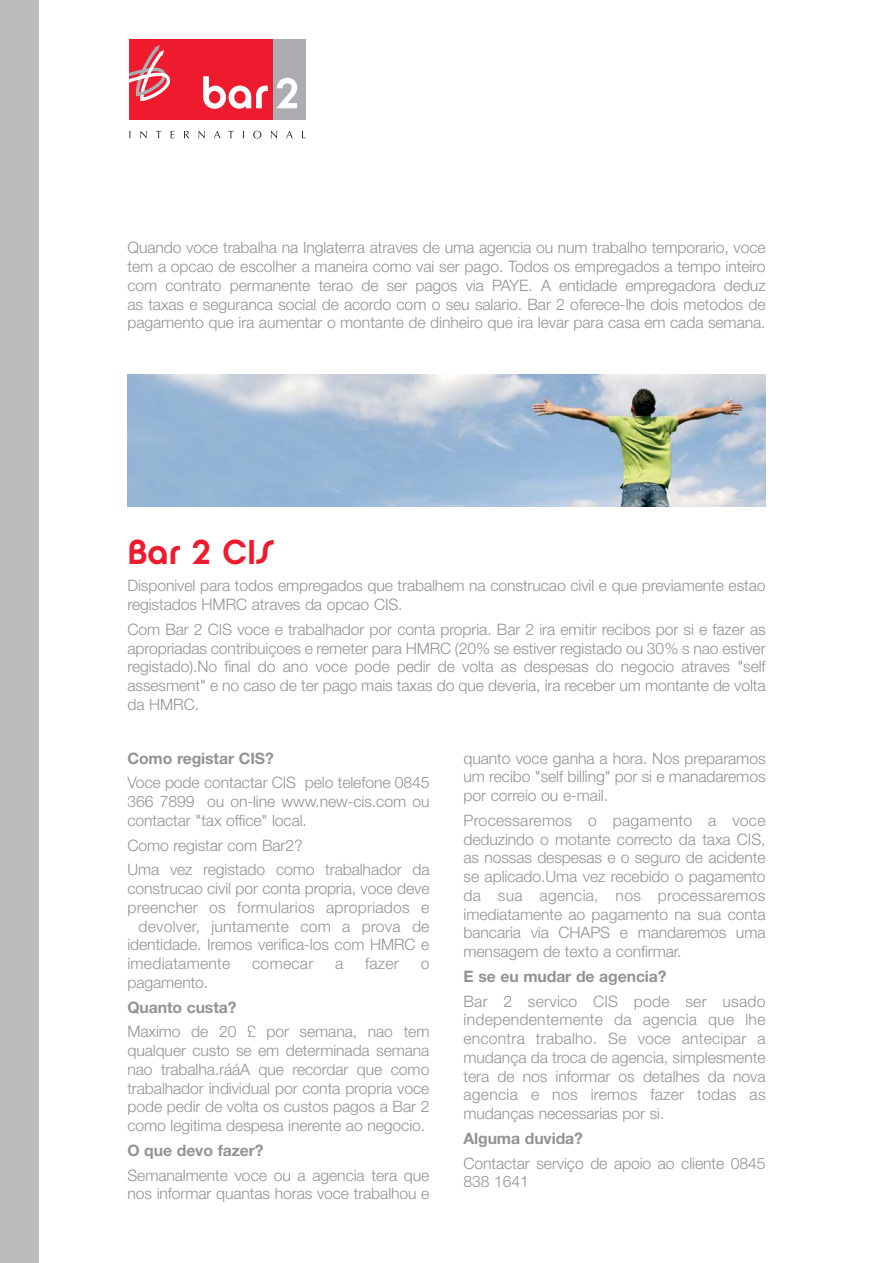
<style>
.page{position:relative;width:893px;height:1263px;background:#fff}
.page>*{position:absolute;margin:0;border:0;box-sizing:border-box;transform-origin:0 0}
.t1{font:34.5px "Chalet New York Nineteen Seventy";color:#ed1b2d}
.t2{font:300 15.75px/18.8px "Helvetica Neue";letter-spacing:-.005em;color:#919396;text-align:justify}
.t3{font:300 15.75px "Helvetica Neue";letter-spacing:.015em;color:#919396}
.t4{font:700 15.75px "Helvetica Neue";letter-spacing:-.005em;color:#919396}
</style>
<div class="page">
<svg style="left:140px;top:131px;width:7px;height:7px"></svg>
<svg style="left:156px;top:131px;width:5px;height:7px"></svg>
<svg style="left:170px;top:131px;width:4px;height:7px"></svg>
<svg style="left:184px;top:131px;width:5px;height:7px"></svg>
<svg style="left:198px;top:131px;width:7px;height:7px"></svg>
<svg style="left:214px;top:131px;width:6px;height:7px"></svg>
<svg style="left:228px;top:131px;width:6px;height:7px"></svg>
<svg style="left:253px;top:131px;width:8px;height:7px"></svg>
<svg style="left:271px;top:131px;width:6px;height:7px"></svg>
<svg style="left:286px;top:131px;width:7px;height:7px"></svg>
<div style="left:129px;top:39px;width:144px;height:81px;background:#ed1b2d"></div>
<div style="left:273px;top:39px;width:33px;height:81px;background:#abadb0"></div>
<svg style="left:276px;top:78px;width:21px;height:30px"></svg>
<svg style="left:203px;top:76px;width:65px;height:33px"></svg>
<svg style="left:129px;top:45px;width:41px;height:57px"></svg>
<div style="left:0;top:0;width:38px;height:1263px;background:#babcbe"></div>
<img style="left:127px;top:374px;width:638px;height:132px">
<p class="t2" style="left:127px;top:240px;width:639px">Quando voce trabalha na Inglaterra atraves de uma agencia ou num trabalho temporario, voce tem a opcao de escolher a maneira como vai ser pago. Todos os empregados a tempo inteiro com contrato permanente terao de ser pagos via PAYE. A entidade empregadora deduz as taxas e seguranca social de acordo com o seu salario. Bar 2 oferece-lhe dois metodos de pagamento que ira aumentar o montante de dinheiro que ira levar para casa em cada semana.</p>
<h1 class="t1" style="left:127px;top:539px;width:148px">Bar 2 CIS</h1>
<p class="t2" style="left:127px;top:578px;width:639px">Disponivel para todos empregados que trabalhem na construcao civil e que previamente estao registados HMRC atraves da opcao CIS.</p>
<p class="t2" style="left:127px;top:621px;width:639px">Com Bar 2 CIS voce e trabalhador por conta propria. Bar 2 ira emitir recibos por si e fazer as apropriadas contribuiçoes e remeter para HMRC (20% se estiver registado ou 30% s nao estiver registado).No final do ano voce pode pedir de volta as despesas do negocio atraves "self assesment" e no caso de ter pago mais taxas do que deveria, ira receber um montante de volta da HMRC.</p>
<p class="t4" style="left:127px;top:752px;width:148px">Como registar CIS?</p>
<p class="t2" style="left:127px;top:775px;width:304px">Voce pode contactar CIS pelo telefone 0845<br>366 7899 ou on-line www.new-cis.com ou contactar "tax office" local.</p>
<p class="t2" style="left:127px;top:834px;width:303px;line-height:24.8px">Como registar com Bar2?<br>Uma vez registado como trabalhador da</p>
<p class="t2" style="left:127px;top:881px;width:303px">construcao civil por conta propria, voce deve</p>
<p class="t3" style="left:127px;top:902px;width:303px">preencher os formularios apropriados e</p>
<p class="t3" style="left:138px;top:920px;width:292px">devolver, juntamente com a prova de</p>
<p class="t2" style="left:127px;top:937px;width:303px">identidade. Iremos verifica-los com HMRC e</p>
<p class="t3" style="left:127px;top:958px;width:104px">imediatamente</p>
<p class="t3" style="left:252px;top:958px;width:63px">comecar</p>
<p class="t2" style="left:335px;top:956px;width:10px">a</p>
<p class="t2" style="left:365px;top:956px;width:35px">fazer</p>
<p class="t2" style="left:420px;top:956px;width:10px">o</p>
<p class="t2" style="left:127px;top:974px;width:82px">pagamento.</p>
<p class="t4" style="left:127px;top:1001px;width:111px">Quanto custa?</p>
<p class="t2" style="left:127px;top:1024px;width:303px">Maximo de 20 £ por semana, nao tem qualquer custo se em determinada semana nao trabalha.rááA que recordar que como trabalhador individual por conta propria voce pode pedir de volta os custos pagos a Bar 2 como legitima despesa inerente ao negocio.</p>
<p class="t4" style="left:127px;top:1145px;width:138px">O que devo fazer?</p>
<p class="t2" style="left:127px;top:1167px;width:303px">Semanalmente voce ou a agencia tera que nos informar quantas horas voce trabalhou e</p>
<p class="t2" style="left:463px;top:750px;width:303px">quanto voce ganha a hora. Nos preparamos um recibo "self billing" por si e manadaremos por correio ou e-mail.</p>
<p class="t2" style="left:463px;top:812px;width:303px">Processaremos o pagamento a voce deduzindo o motante correcto da taxa CIS, as nossas despesas e o seguro de acidente se aplicado.Uma vez recebido o pagamento da sua agencia, nos processaremos imediatamente ao pagamento na sua conta bancaria via CHAPS e mandaremos uma mensagem de texto a confirmar.</p>
<p class="t4" style="left:463px;top:971px;width:205px">E se eu mudar de agencia?</p>
<p class="t2" style="left:463px;top:993px;width:303px">Bar 2 servico CIS pode ser usado independentemente da agencia que lhe encontra trabalho. Se voce antecipar a mudança da troca de agencia, simplesmente tera de nos informar os detalhes da nova agencia e nos iremos fazer todas as mudanças necessarias por si.</p>
<p class="t4" style="left:463px;top:1133px;width:121px">Alguma duvida?</p>
<p class="t2" style="left:463px;top:1155px;width:303px">Contactar serviço de apoio ao cliente 0845<br>838 1641</p>
</div>
